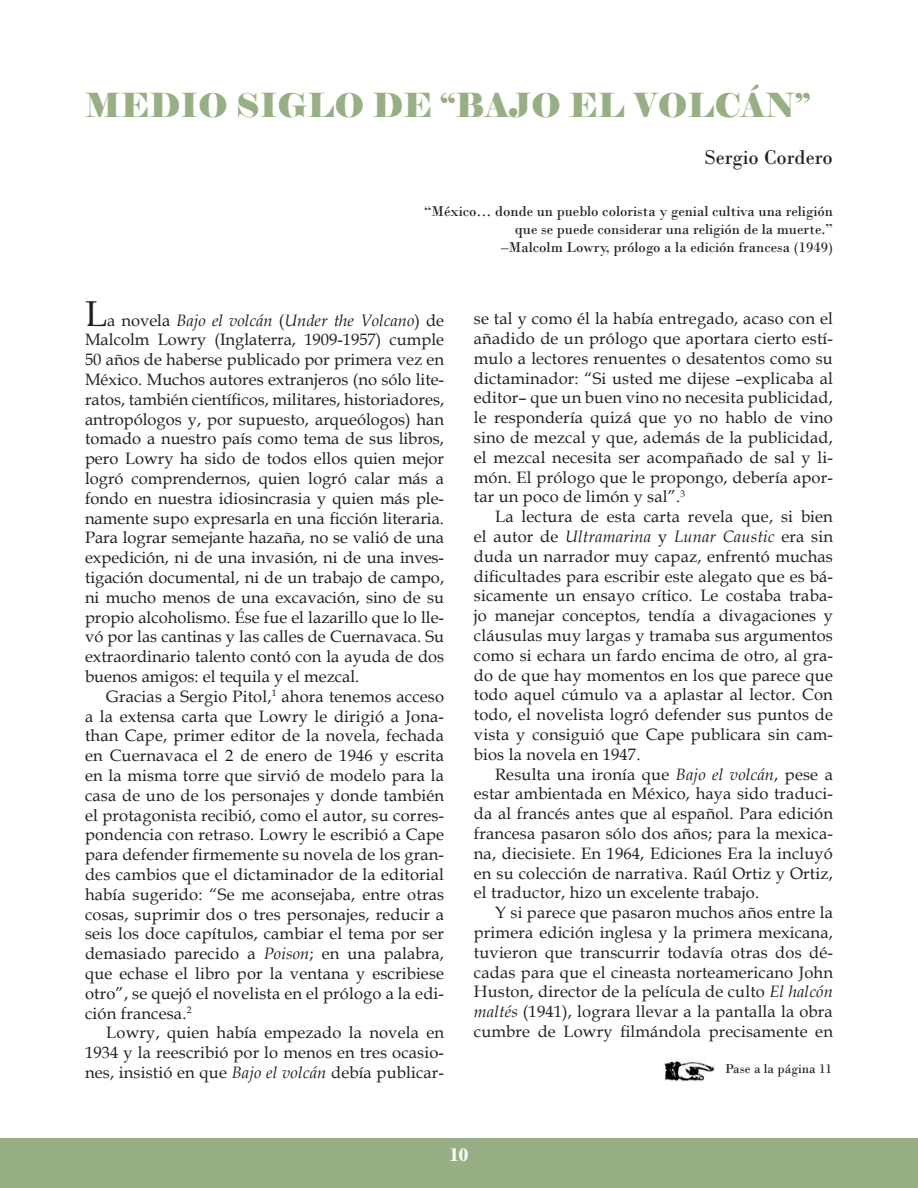
<style>
.page{position:relative;width:918px;height:1188px;background:#fff}
.page>*{position:absolute;margin:0;border:0;box-sizing:border-box;transform-origin:0 0}
.t1{font:33px "Elephant";color:#98af85}
.t2{font:21px "Bodoni";color:#231f20}
.t3{font:700 19.5px "Bodoni";color:#fdfdfd}
.t4{font:16.5px/19.8px "Book Antiqua";letter-spacing:.01em;color:#231f20;text-align:justify}
.t5{font:15px/18px "Bodoni";color:#231f20;text-align:right}
.t6{font:13.5px "Bodoni";color:#231f20}
.s1{font-size:36px}
.s2{font-style:italic}
</style>
<div class="page">
<div style="left:0;top:1138px;width:918px;height:50px;background:#98af85"></div>
<img style="left:664px;top:1059px;width:51px;height:22px">
<h1 class="t1" style="left:85px;top:84px;width:727px">MEDIO SIGLO DE “BAJO EL VOLCÁN”</h1>
<p class="t2" style="left:704px;top:144px;width:130px">Sergio Cordero</p>
<p class="t5" style="left:424px;top:202px;width:410px">“México… donde un pueblo colorista y genial cultiva una religión que se puede considerar una religión de la muerte.”<br>–Malcolm Lowry, prólogo a la edición francesa (1949)</p>
<p class="t4" style="left:85px;top:310px;width:361px"><span class="s1">L</span>a novela <span class="s2">Bajo el volcán</span> (<span class="s2">Under the Volcano</span>) de Malcolm Lowry (Inglaterra, 1909-1957) cumple 50 años de haberse publicado por primera vez en México. Muchos autores extranjeros (no sólo lite&shy;ratos, también científicos, militares, historiadores, antropólogos y, por supuesto, arqueólogos) han tomado a nuestro país como tema de sus libros, pero Lowry ha sido de todos ellos quien mejor logró comprendernos, quien logró calar más a fondo en nuestra idiosincrasia y quien más ple&shy;namente supo expresarla en una ficción literaria.<br>Para lograr semejante hazaña, no se valió de una expedición, ni de una invasión, ni de una inves&shy;tigación documental, ni de un trabajo de campo, ni mucho menos de una excavación, sino de su propio alcoholismo. Ése fue el lazarillo que lo lle&shy;vó por las cantinas y las calles de Cuernavaca. Su extraordinario talento contó con la ayuda de dos buenos amigos: el tequila y el mezcal.</p>
<p class="t4" style="left:85px;top:686px;width:361px;text-indent:21px">Gracias a Sergio Pitol,<sup>1</sup> ahora tenemos acceso a la extensa carta que Lowry le dirigió a Jona&shy;than Cape, primer editor de la novela, fechada en Cuernavaca el 2 de enero de 1946 y escrita en la misma torre que sirvió de modelo para la casa de uno de los personajes y donde también el protagonista recibió, como el autor, su corres&shy;pondencia con retraso. Lowry le escribió a Cape para defender firmemente su novela de los gran&shy;des cambios que el dictaminador de la editorial había sugerido: “Se me aconsejaba, entre otras cosas, suprimir dos o tres personajes, reducir a seis los doce capítulos, cambiar el tema por ser demasiado parecido a <span class="s2">Poison</span>; en una palabra, que echase el libro por la ventana y escribiese otro”, se quejó el novelista en el prólogo a la edi&shy;ción francesa.<sup>2</sup></p>
<p class="t4" style="left:85px;top:1022px;width:361px;text-indent:21px">Lowry, quien había empezado la novela en 1934 y la reescribió por lo menos en tres ocasio&shy;nes, insistió en que <span class="s2">Bajo el volcán</span> debía publicar-</p>
<p class="t4" style="left:474px;top:308px;width:361px">se tal y como él la había entregado, acaso con el añadido de un prólogo que aportara cierto estí&shy;mulo a lectores renuentes o desatentos como su dictaminador: “Si usted me dijese –explicaba al editor– que un buen vino no necesita publicidad, le respondería quizá que yo no hablo de vino sino de mezcal y que, además de la publicidad, el mezcal necesita ser acompañado de sal y li&shy;món. El prólogo que le propongo, debería apor&shy;tar un poco de limón y sal”.<sup>3</sup></p>
<p class="t4" style="left:474px;top:506px;width:361px;text-indent:21px">La lectura de esta carta revela que, si bien el autor de <span class="s2">Ultramarina</span> y <span class="s2">Lunar Caustic</span> era sin duda un narrador muy capaz, enfrentó muchas dificultades para escribir este alegato que es bá&shy;sicamente un ensayo crítico. Le costaba traba&shy;jo manejar conceptos, tendía a divagaciones y cláusulas muy largas y tramaba sus argumentos como si echara un fardo encima de otro, al gra&shy;do de que hay momentos en los que parece que todo aquel cúmulo va a aplastar al lector. Con todo, el novelista logró defender sus puntos de vista y consiguió que Cape publicara sin cam&shy;bios la novela en 1947.</p>
<p class="t4" style="left:474px;top:764px;width:361px;text-indent:21px">Resulta una ironía que <span class="s2">Bajo el volcán</span>, pese a estar ambientada en México, haya sido traduci&shy;da al francés antes que al español. Para edición francesa pasaron sólo dos años; para la mexica&shy;na, diecisiete. En 1964, Ediciones Era la incluyó en su colección de narrativa. Raúl Ortiz y Ortiz, el traductor, hizo un excelente trabajo.</p>
<p class="t4" style="left:474px;top:902px;width:361px;text-indent:21px">Y si parece que pasaron muchos años entre la primera edición inglesa y la primera mexicana, tuvieron que transcurrir todavía otras dos dé&shy;cadas para que el cineasta norteamericano John Huston, director de la película de culto <span class="s2">El halcón maltés</span> (1941), lograra llevar a la pantalla la obra cumbre de Lowry filmándola precisamente en</p>
<p class="t6" style="left:725px;top:1061px;width:109px">Pase a la página 11</p>
<p class="t3" style="left:449px;top:1143px;width:21px">10</p>
</div>
